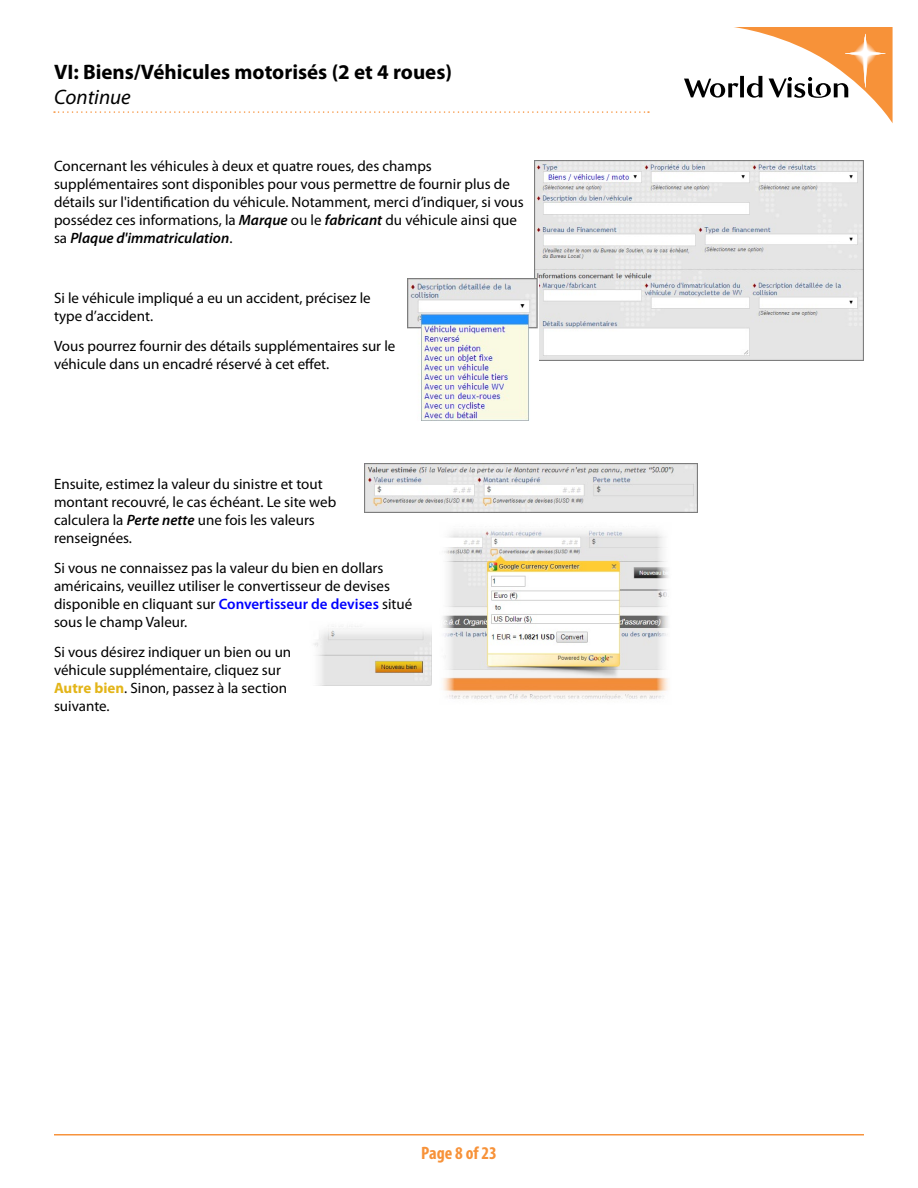
<style>
.page{position:relative;width:918px;height:1188px;background:#fff}
.page>*{position:absolute;margin:0;border:0;box-sizing:border-box;transform-origin:0 0}
.t1{font:700 21px "Myriad Pro";color:#000}
.t2{font:italic 21px "Myriad Pro";color:#000}
.t3{font:700 condensed 18px "Myriad Pro";color:#f79239}
.t4{font:15px/18px "Myriad Pro";color:#000}
.s1{font-weight:600;font-style:italic}
.s2{font-weight:600;color:#00f}
.s3{font-weight:700;color:#e3b519}
</style>
<div class="page">
<svg style="left:684px;top:27px;width:209px;height:96px"></svg>
<hr style="left:54px;top:1134px;width:810px;height:2px;background:#f7933c">
<svg style="left:54px;top:111px;width:595px;height:2px"></svg>
<img style="left:534px;top:160px;width:330px;height:201px">
<img style="left:408px;top:278px;width:130px;height:143px">
<img style="left:442px;top:530px;width:227px;height:170px">
<img style="left:365px;top:464px;width:332px;height:48px">
<img style="left:314px;top:626px;width:117px;height:60px">
<h1 class="t1" style="left:54px;top:58px;width:400px">VI: Biens/Véhicules motorisés (2 et 4 roues)</h1>
<h1 class="t2" style="left:54px;top:84px;width:78px">Continue</h1>
<p class="t4" style="left:54px;top:157px;width:471px">Concernant les véhicules à deux et quatre roues, des champs supplémentaires sont disponibles pour vous permettre de fournir plus de détails sur l'identification du véhicule. Notamment, merci d’indiquer, si vous possédez ces informations, la <span class="s1">Marque</span> ou le <span class="s1">fabricant</span> du véhicule ainsi que sa <span class="s1">Plaque d'immatriculation</span>.</p>
<p class="t4" style="left:54px;top:289px;width:318px">Si le véhicule impliqué a eu un accident, précisez le type d’accident.</p>
<p class="t4" style="left:54px;top:337px;width:343px">Vous pourrez fournir des détails supplémentaires sur le véhicule dans un encadré réservé à cet effet.</p>
<p class="t4" style="left:54px;top:475px;width:284px">Ensuite, estimez la valeur du sinistre et tout montant recouvré, le cas échéant. Le site web calculera la <span class="s1">Perte nette</span> une fois les valeurs renseignées.</p>
<p class="t4" style="left:54px;top:559px;width:360px">Si vous ne connaissez pas la valeur du bien en dollars américains, veuillez utiliser le convertisseur de devises disponible en cliquant sur <span class="s2">Convertisseur de devises</span> situé sous le champ Valeur.</p>
<p class="t4" style="left:54px;top:643px;width:239px">Si vous désirez indiquer un bien ou un véhicule supplémentaire, cliquez sur<br><span class="s3">Autre bien</span>. Sinon, passez à la section suivante.</p>
<p class="t3" style="left:421px;top:1141px;width:77px">Page 8 of 23</p>
</div>
